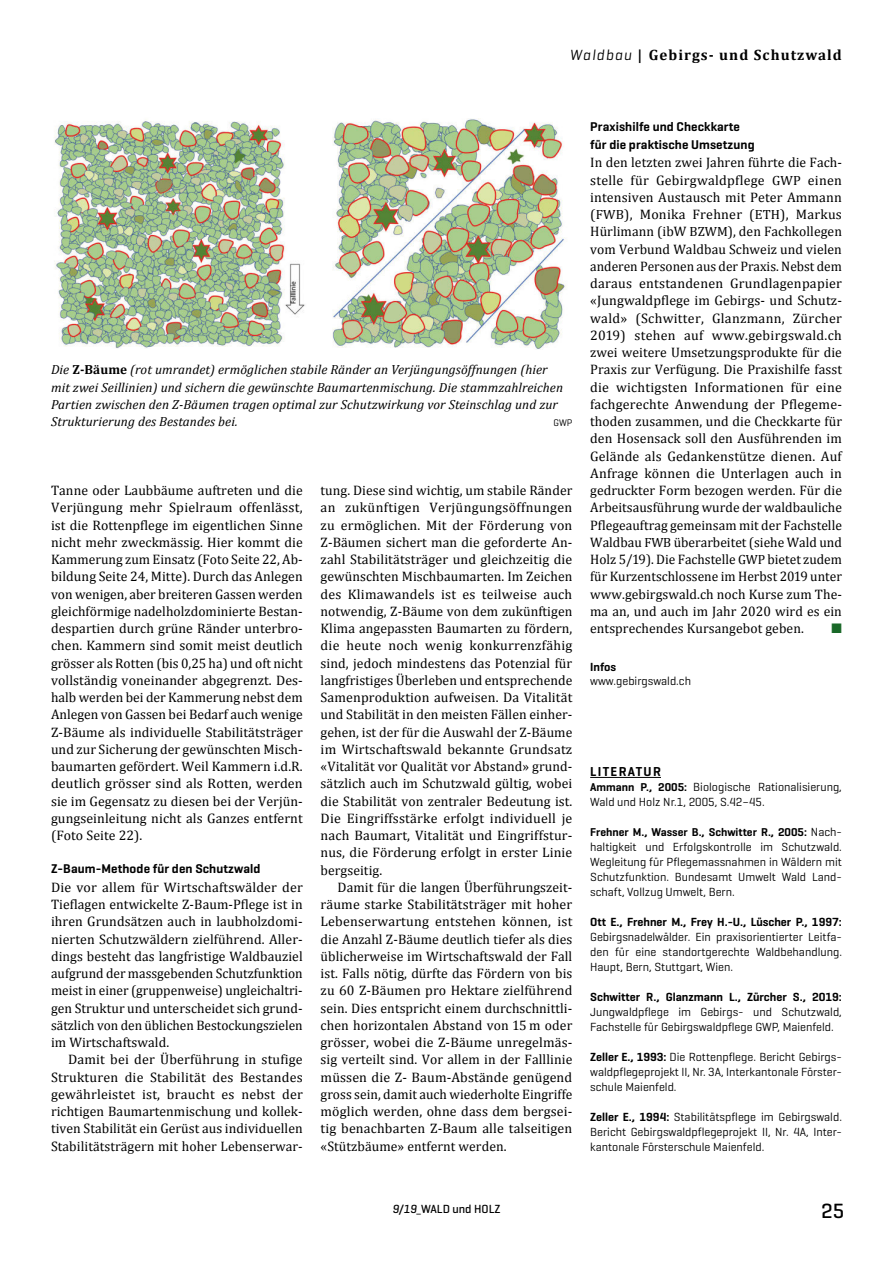
<style>
.page{position:relative;width:893px;height:1263px;background:#fff}
.page>*{position:absolute;margin:0;border:0;box-sizing:border-box;transform-origin:0 0}
.t1{font:500 21px "Geogrotesque";color:#000}
.t2{font:700 15px "Cambria";letter-spacing:.07em;color:#000}
.t3{font:13.8px/17.2px "Cambria";letter-spacing:.005em;color:#000;text-align:justify}
.t4{font:13.8px "Zapf Dingbats ITC";color:#196828}
.t5{font:italic 13.2px/17.2px "Cambria";letter-spacing:.005em;color:#000}
.t6{font:600 13.2px "Geogrotesque";letter-spacing:.1em;color:#000}
.t7{font:600 12.9px/17.2px "Geogrotesque";letter-spacing:.01em;color:#000}
.t8{font:12px/15px "Geogrotesque";color:#000;text-align:justify}
.t9{font:600 12px "Geogrotesque";color:#000}
.t10{font:500 12px "Geogrotesque";color:#000}
.t11{font:600 11.55px "Geogrotesque";color:#000}
.t12{font:9.75px "Geogrotesque";color:#000}
.s1{font-family:"Geogrotesque";font-weight:400;font-style:italic}
.s2{font-weight:700;font-style:normal}
.s3{font-size:13.35px}
.s4{font-weight:600;font-size:11.55px}
.s5{font-weight:400;font-size:12px}
.s6{font-weight:600}
.s7{font-style:italic}
.s8{font-family:"Cambria";font-weight:400}
</style>
<div class="page">
<hr style="left:590px;top:777px;width:71px;height:1px;background:#000">
<img style="left:54px;top:121px;width:251px;height:228px">
<img style="left:332px;top:119px;width:234px;height:231px">
<p class="t2" style="left:570px;top:45px;width:273px"><span class="s1">Waldbau</span> | Gebirgs- und Schutzwald</p>
<p class="t5" style="left:51px;top:361px;width:514px">Die <span class="s2">Z-Bäume</span> (rot umrandet) ermöglichen stabile Ränder an Verjüngungsöffnungen (hier mit zwei Seillinien) und sichern die gewünschte Baumartenmischung. Die stammzahlreichen Partien zwischen den Z-Bäumen tragen optimal zur Schutzwirkung vor Steinschlag und zur Strukturierung des Bestandes bei.</p>
<p class="t12" style="left:553px;top:417px;width:20px">GWP</p>
<p class="t3" style="left:51px;top:482px;width:253px">Tanne oder Laubbäume auftreten und die Verjüngung mehr Spielraum offenlässt, ist die Rottenpflege im eigentlichen Sinne nicht mehr zweckmässig. Hier kommt die Kammerung zum Einsatz (Foto Seite 22, Ab&shy;bildung Seite 24, Mitte). Durch das Anlegen von wenigen, aber breiteren Gassen werden gleichförmige nadelholzdominierte Bestan&shy;despartien durch grüne Ränder unterbro&shy;chen. Kammern sind somit meist deutlich grösser als Rotten (bis 0,25 ha) und oft nicht vollständig voneinander abgegrenzt. Des&shy;halb werden bei der Kammerung nebst dem Anlegen von Gassen bei Bedarf auch wenige Z-Bäume als individuelle Stabilitätsträger und zur Sicherung der gewünschten Misch&shy;baumarten gefördert. Weil Kammern i.d.R. deutlich grösser sind als Rotten, werden sie im Gegensatz zu diesen bei der Verjün&shy;gungseinleitung nicht als Ganzes entfernt (Foto Seite 22).</p>
<p class="t7" style="left:51px;top:860px;width:211px">Z-Baum-Methode für den Schutzwald</p>
<p class="t3" style="left:51px;top:878px;width:253px">Die vor allem für Wirtschaftswälder der Tieflagen entwickelte Z-Baum-Pflege ist in ihren Grundsätzen auch in laubholzdomi&shy;nierten Schutzwäldern zielführend. Aller&shy;dings besteht das langfristige Waldbauziel aufgrund der massgebenden Schutzfunktion meist in einer (gruppenweise) ungleichaltri&shy;gen Struktur und unterscheidet sich grund&shy;sätzlich von den üblichen Bestockungszielen im Wirtschaftswald.</p>
<p class="t3" style="left:51px;top:1051px;width:253px;text-indent:17px">Damit bei der Überführung in stufige Strukturen die Stabilität des Bestandes gewährleistet ist, braucht es nebst der richtigen Baumartenmischung und kollek&shy;tiven Stabilität ein Gerüst aus individuellen Stabilitätsträgern mit hoher Lebenserwar-</p>
<p class="t3" style="left:321px;top:482px;width:253px">tung. Diese sind wichtig, um stabile Ränder an zukünftigen Verjüngungsöffnungen zu ermöglichen. Mit der Förderung von Z-Bäumen sichert man die geforderte An&shy;zahl Stabilitätsträger und gleichzeitig die gewünschten Mischbaumarten. Im Zeichen des Klimawandels ist es teilweise auch notwendig, Z-Bäume von dem zukünftigen Klima angepassten Baumarten zu fördern, die heute noch wenig konkurrenzfähig sind, jedoch mindestens das Potenzial für langfristiges Überleben und entsprechende Samenproduktion aufweisen. Da Vitalität und Stabilität in den meisten Fällen einher&shy;gehen, ist der für die Auswahl der Z-Bäume im Wirtschaftswald bekannte Grundsatz «Vitalität vor Qualität vor Abstand» grund&shy;sätzlich auch im Schutzwald gültig, wobei die Stabilität von zentraler Bedeutung ist.<br>Die Eingriffsstärke erfolgt individuell je nach Baumart, Vitalität und Eingriffstur&shy;nus, die Förderung erfolgt in erster Linie bergseitig.</p>
<p class="t3" style="left:321px;top:878px;width:253px;text-indent:17px">Damit für die langen Überführungszeit&shy;räume starke Stabilitätsträger mit hoher Lebenserwartung entstehen können, ist die Anzahl Z-Bäume deutlich tiefer als dies üblicherweise im Wirtschaftswald der Fall ist. Falls nötig, dürfte das Fördern von bis zu 60 Z-Bäumen pro Hektare zielführend sein. Dies entspricht einem durchschnittli&shy;chen horizontalen Abstand von 15 m oder grösser, wobei die Z-Bäume unregelmäs&shy;sig verteilt sind. Vor allem in der Falllinie müssen die Z- Baum-Abstände genügend gross sein, damit auch wiederholte Eingriffe möglich werden, ohne dass dem bergsei&shy;tig benachbarten Z-Baum alle talseitigen «Stützbäume» entfernt werden.</p>
<p class="t7" style="left:590px;top:118px;width:166px">Praxishilfe und Checkkarte für die praktische Umsetzung</p>
<p class="t3" style="left:590px;top:154px;width:253px">In den letzten zwei Jahren führte die Fach&shy;stelle für Gebirgwaldpflege <span class="s3">GWP</span> einen intensiven Austausch mit Peter Ammann (<span class="s3">FWB</span>), Monika Frehner (<span class="s3">ETH</span>), Markus Hürlimann (ibW <span class="s3">BZWM</span>), den Fachkollegen vom Verbund Waldbau Schweiz und vielen anderen Personen aus der Praxis. Nebst dem daraus entstandenen Grundlagenpapier «Jungwaldpflege im Gebirgs- und Schutz&shy;wald» (Schwitter, Glanzmann, Zürcher 2019) stehen auf www.gebirgswald.ch zwei weitere Umsetzungsprodukte für die Praxis zur Verfügung. Die Praxishilfe fasst die wichtigsten Informationen für eine fachgerechte Anwendung der Pflegeme&shy;thoden zusammen, und die Checkkarte für den Hosensack soll den Ausführenden im Gelände als Gedankenstütze dienen. Auf Anfrage können die Unterlagen auch in gedruckter Form bezogen werden. Für die Arbeitsausführung wurde der waldbauliche Pflegeauftrag gemeinsam mit der Fachstelle Waldbau <span class="s3">FWB</span> überarbeitet (siehe Wald und Holz 5/19). Die Fachstelle <span class="s3">GWP</span> bietet zudem für Kurzentschlossene im Herbst 2019 unter www.gebirgswald.ch noch Kurse zum The&shy;ma an, und auch im Jahr 2020 wird es ein entsprechendes Kursangebot geben.</p>
<p class="t4" style="left:831px;top:622px;width:12px">■</p>
<p class="t9" style="left:590px;top:660px;width:27px">Infos</p>
<p class="t8" style="left:590px;top:673px;width:102px">www.gebirgswald.ch</p>
<p class="t6" style="left:590px;top:763px;width:72px">LITERATUR</p>
<p class="t8" style="left:590px;top:779px;width:253px"><span class="s4">Ammann P., 2005:</span> Biologische Rationalisierung,<br>Wald und Holz Nr.1, 2005, S.42–45.</p>
<p class="t11" style="left:590px;top:824px;width:253px">Frehner M., Wasser B., Schwitter R., 2005: <span class="s5">Nach-</span></p>
<p class="t8" style="left:590px;top:839px;width:253px">haltigkeit und Erfolgskontrolle im Schutzwald.<br>Wegleitung für Pflegemassnahmen in Wäldern mit Schutzfunktion. Bundesamt Umwelt Wald Land&shy;schaft, Vollzug Umwelt, Bern.</p>
<p class="t9" style="left:590px;top:914px;width:253px">Ott E., Frehner M., Frey H.-U., Lüscher P., 1997:</p>
<p class="t8" style="left:590px;top:929px;width:253px">Gebirgsnadelwälder. Ein praxisorientierter Leitfa&shy;den für eine standortgerechte Waldbehandlung.<br>Haupt, Bern, Stuttgart, Wien.</p>
<p class="t9" style="left:590px;top:989px;width:253px">Schwitter R., Glanzmann L., Zürcher S., 2019:</p>
<p class="t8" style="left:590px;top:1004px;width:253px">Jungwaldpflege im Gebirgs- und Schutzwald,<br>Fachstelle für Gebirgswaldpflege GWP, Maienfeld.</p>
<p class="t8" style="left:590px;top:1049px;width:253px"><span class="s6">Zeller E., 1993:</span> Die Rottenpflege. Bericht Gebirgs&shy;waldpflegeprojekt II, Nr. 3A, Interkantonale Förster&shy;schule Maienfeld.</p>
<p class="t8" style="left:590px;top:1109px;width:253px"><span class="s6">Zeller E., 1994:</span> Stabilitätspflege im Gebirgswald.<br>Bericht Gebirgswaldpflegeprojekt II, Nr. 4A, Inter&shy;kantonale Försterschule Maienfeld.</p>
<p class="t10" style="left:392px;top:1201px;width:110px"><span class="s7">9/19</span><span class="s8">_</span>WALD und HOLZ</p>
<h1 class="t1" style="left:821px;top:1197px;width:25px">25</h1>
</div>
